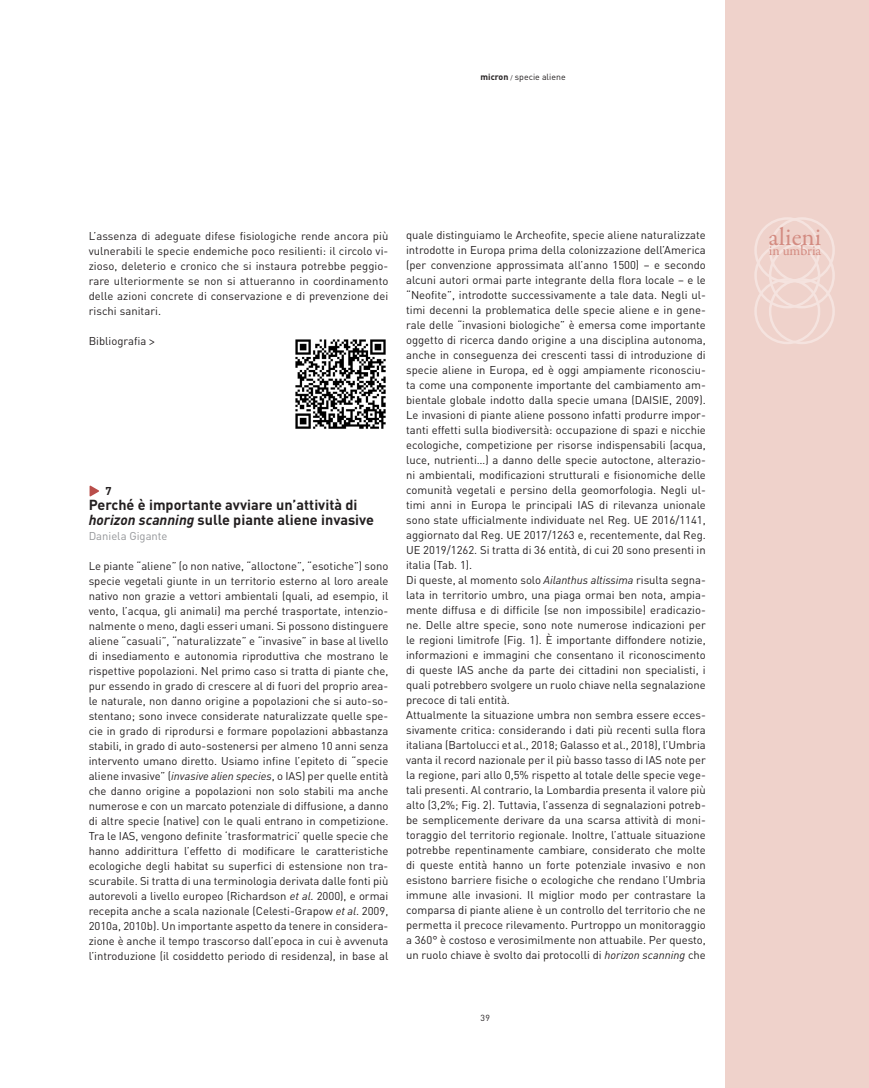
<style>
.page{position:relative;width:869px;height:1088px;background:#fff}
.page>*{position:absolute;margin:0;border:0;box-sizing:border-box;transform-origin:0 0}
.t1{font:25.5px "Garamond Premr Pro";letter-spacing:.005em;color:#d38b81}
.t2{font:700 14.38px "DIN";color:#231f20}
.t3{font:14.25px "Garamond Premr Pro";letter-spacing:-.005em;color:#d38b81}
.t4{font:11.25px/15px "DIN";color:#231f20;text-align:justify}
.t5{font:11.25px "DIN";color:#939598}
.t6{font:700 11.25px "DIN";color:#231f20}
.t7{font:8.75px "DIN";color:#231f20}
.s1{font-weight:700}
.s2{font-size:6.25px}
.s3{font-family:"Univers";font-stretch:condensed}
.s4{font-family:"DIN Pro";font-style:italic}
</style>
<div class="page">
<div style="left:725px;top:0;width:143px;height:1088px;background:#efd2cb"></div>
<div style="left:768px;top:217px;width:66px;height:66px;border:2px solid #fff;border-radius:50%"></div>
<div style="left:754px;top:217px;width:65px;height:66px;border:2px solid #fff;border-radius:50%"></div>
<div style="left:768px;top:242px;width:66px;height:66px;border:2px solid #fff;border-radius:50%"></div>
<div style="left:754px;top:242px;width:65px;height:66px;border:2px solid #fff;border-radius:50%"></div>
<div style="left:768px;top:278px;width:66px;height:66px;border:2px solid #fff;border-radius:50%"></div>
<div style="left:754px;top:278px;width:65px;height:66px;border:2px solid #fff;border-radius:50%"></div>
<img style="left:295px;top:339px;width:91px;height:90px">
<svg style="left:89px;top:485px;width:10px;height:12px"></svg>
<p class="t7" style="left:480px;top:71px;width:86px"><span class="s1">micron</span> <span class="s2">/</span> specie aliene</p>
<p class="t4" style="left:89px;top:228px;width:301px">L’assenza di adeguate difese fisiologiche rende ancora più vulnerabili le specie endemiche poco resilienti: il circolo vi&shy;zioso, deleterio e cronico che si instaura potrebbe peggio&shy;rare ulteriormente se non si attueranno in coordinamento delle azioni concrete di conservazione e di prevenzione dei rischi sanitari.</p>
<p class="t4" style="left:89px;top:333px;width:67px">Bibliografia <span class="s3">&gt;</span></p>
<p class="t6" style="left:105px;top:483px;width:8px">7</p>
<p class="t2" style="left:89px;top:495px;width:270px">Perché è importante avviare un’attività di</p>
<p class="t2" style="left:89px;top:510px;width:287px"><span class="s4">horizon scanning</span> sulle piante aliene invasive</p>
<p class="t5" style="left:89px;top:528px;width:80px">Daniela Gigante</p>
<p class="t4" style="left:89px;top:558px;width:301px">Le piante “aliene” (o non native, “alloctone”, “esotiche”) sono specie vegetali giunte in un territorio esterno al loro areale nativo non grazie a vettori ambientali (quali, ad esempio, il vento, l’acqua, gli animali) ma perché trasportate, intenzio&shy;nalmente o meno, dagli esseri umani. Si possono distinguere aliene “casuali”, “naturalizzate” e “invasive” in base al livello di insediamento e autonomia riproduttiva che mostrano le rispettive popolazioni. Nel primo caso si tratta di piante che, pur essendo in grado di crescere al di fuori del proprio area&shy;le naturale, non danno origine a popolazioni che si auto-so&shy;stentano; sono invece considerate naturalizzate quelle spe&shy;cie in grado di riprodursi e formare popolazioni abbastanza stabili, in grado di auto-sostenersi per almeno 10 anni senza intervento umano diretto. Usiamo infine l’epiteto di “specie aliene invasive” (<span class="s4">invasive alien species</span>, o IAS) per quelle entità che danno origine a popolazioni non solo stabili ma anche numerose e con un marcato potenziale di diffusione, a danno di altre specie (native) con le quali entrano in competizione.<br>Tra le IAS, vengono definite ‘trasformatrici’ quelle specie che hanno addirittura l’effetto di modificare le caratteristiche ecologiche degli habitat su superfici di estensione non tra&shy;scurabile. Si tratta di una terminologia derivata dalle fonti più autorevoli a livello europeo (Richardson <span class="s4">et al</span>. 2000), e ormai recepita anche a scala nazionale (Celesti-Grapow <span class="s4">et al</span>. 2009, 2010a, 2010b). Un importante aspetto da tenere in considera&shy;zione è anche il tempo trascorso dall’epoca in cui è avvenuta l’introduzione (il cosiddetto periodo di residenza), in base al</p>
<p class="t4" style="left:406px;top:228px;width:301px">quale distinguiamo le Archeofite, specie aliene naturalizzate introdotte in Europa prima della colonizzazione dell’America (per convenzione approssimata all’anno 1500) – e secondo alcuni autori ormai parte integrante della flora locale – e le “Neofite”, introdotte successivamente a tale data. Negli ul&shy;timi decenni la problematica delle specie aliene e in gene&shy;rale delle “invasioni biologiche” è emersa come importante oggetto di ricerca dando origine a una disciplina autonoma, anche in conseguenza dei crescenti tassi di introduzione di specie aliene in Europa, ed è oggi ampiamente riconosciu&shy;ta come una componente importante del cambiamento am&shy;bientale globale indotto dalla specie umana (DAISIE, 2009).<br>Le invasioni di piante aliene possono infatti produrre impor&shy;tanti effetti sulla biodiversità: occupazione di spazi e nicchie ecologiche, competizione per risorse indispensabili (acqua, luce, nutrienti…) a danno delle specie autoctone, alterazio&shy;ni ambientali, modificazioni strutturali e fisionomiche delle comunità vegetali e persino della geomorfologia. Negli ul&shy;timi anni in Europa le principali IAS di rilevanza unionale sono state ufficialmente individuate nel Reg. UE 2016/1141, aggiornato dal Reg. UE 2017/1263 e, recentemente, dal Reg.<br>UE 2019/1262. Si tratta di 36 entità, di cui 20 sono presenti in italia (Tab. 1).</p>
<p class="t4" style="left:406px;top:573px;width:301px">Di queste, al momento solo <span class="s4">Ailanthus altissima</span> risulta segna&shy;lata in territorio umbro, una piaga ormai ben nota, ampia&shy;mente diffusa e di difficile (se non impossibile) eradicazio&shy;ne. Delle altre specie, sono note numerose indicazioni per le regioni limitrofe (Fig. 1). È importante diffondere notizie, informazioni e immagini che consentano il riconoscimento di queste IAS anche da parte dei cittadini non specialisti, i quali potrebbero svolgere un ruolo chiave nella segnalazione precoce di tali entità.</p>
<p class="t4" style="left:406px;top:707px;width:301px">Attualmente la situazione umbra non sembra essere ecces&shy;sivamente critica: considerando i dati più recenti sulla flora italiana (Bartolucci et al., 2018; Galasso et al., 2018), l’Umbria vanta il record nazionale per il più basso tasso di IAS note per la regione, pari allo 0,5% rispetto al totale delle specie vege&shy;tali presenti. Al contrario, la Lombardia presenta il valore più alto (3,2%; Fig. 2). Tuttavia, l’assenza di segnalazioni potreb&shy;be semplicemente derivare da una scarsa attività di moni&shy;toraggio del territorio regionale. Inoltre, l’attuale situazione potrebbe repentinamente cambiare, considerato che molte di queste entità hanno un forte potenziale invasivo e non esistono barriere fisiche o ecologiche che rendano l’Umbria immune alle invasioni. Il miglior modo per contrastare la comparsa di piante aliene è un controllo del territorio che ne permetta il precoce rilevamento. Purtroppo un monitoraggio a 360° è costoso e verosimilmente non attuabile. Per questo, un ruolo chiave è svolto dai protocolli di <span class="s4">horizon scanning</span> che</p>
<p class="t7" style="left:480px;top:1013px;width:11px">39</p>
<p class="t1" style="left:768px;top:221px;width:54px">alieni</p>
<p class="t3" style="left:768px;top:242px;width:54px">in umbria</p>
</div>
